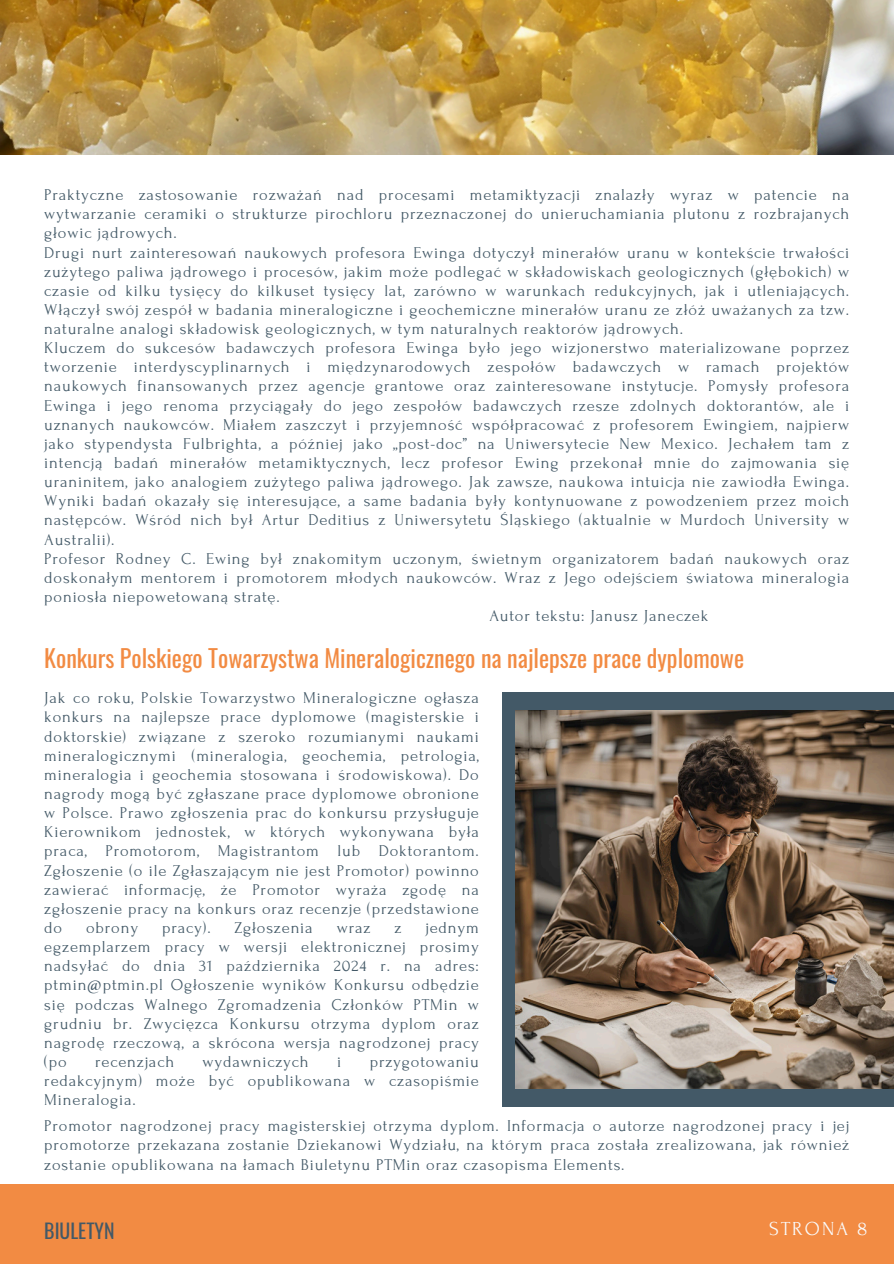
<style>
.page{position:relative;width:894px;height:1264px;background:#fff}
.page>*{position:absolute;margin:0;border:0;box-sizing:border-box;transform-origin:0 0}
.t1{font:24px "Oswald";color:#f28b43}
.t2{font:19.8px "Oswald";color:#435967}
.t3{font:19.8px "Forum";letter-spacing:.1em;color:#fafafa}
.t4{font:16.5px/19.2px "Forum";letter-spacing:.05em;color:#435967;text-align:justify}
</style>
<div class="page">
<img style="left:0;top:0;width:893px;height:154px">
<div style="left:0;top:1184px;width:893px;height:79px;background:#f28b43"></div>
<div style="left:502px;top:692px;width:391px;height:414px;background:#435967"></div>
<img style="left:515px;top:710px;width:378px;height:378px">
<p class="t4" style="left:44px;top:185px;width:806px">Praktyczne zastosowanie rozważań nad procesami metamiktyzacji znalazły wyraz w patencie na wytwarzanie ceramiki o strukturze pirochloru przeznaczonej do unieruchamiania plutonu z rozbrajanych głowic jądrowych.</p>
<p class="t4" style="left:44px;top:243px;width:806px">Drugi nurt zainteresowań naukowych profesora Ewinga dotyczył minerałów uranu w kontekście trwałości zużytego paliwa jądrowego i procesów, jakim może podlegać w składowiskach geologicznych (głębokich) w czasie od kilku tysięcy do kilkuset tysięcy lat, zarówno w warunkach redukcyjnych, jak i utleniających.<br>Włączył swój zespół w badania mineralogiczne i geochemiczne minerałów uranu ze złóż uważanych za tzw. naturalne analogi składowisk geologicznych, w tym naturalnych reaktorów jądrowych.</p>
<p class="t4" style="left:44px;top:338px;width:806px">Kluczem do sukcesów badawczych profesora Ewinga było jego wizjonerstwo materializowane poprzez tworzenie interdyscyplinarnych i międzynarodowych zespołów badawczych w ramach projektów naukowych finansowanych przez agencje grantowe oraz zainteresowane instytucje. Pomysły profesora Ewinga i jego renoma przyciągały do jego zespołów badawczych rzesze zdolnych doktorantów, ale i uznanych naukowców. Miałem zaszczyt i przyjemność współpracować z profesorem Ewingiem, najpierw jako stypendysta Fulbrighta, a później jako „post-doc” na Uniwersytecie New Mexico. Jechałem tam z intencją badań minerałów metamiktycznych, lecz profesor Ewing przekonał mnie do zajmowania się uraninitem, jako analogiem zużytego paliwa jądrowego. Jak zawsze, naukowa intuicja nie zawiodła Ewinga.<br>Wyniki badań okazały się interesujące, a same badania były kontynuowane z powodzeniem przez moich następców. Wśród nich był Artur Deditius z Uniwersytetu Śląskiego (aktualnie w Murdoch University w Australii).</p>
<p class="t4" style="left:44px;top:549px;width:806px">Profesor Rodney C. Ewing był znakomitym uczonym, świetnym organizatorem badań naukowych oraz doskonałym mentorem i promotorem młodych naukowców. Wraz z Jego odejściem światowa mineralogia poniosła niepowetowaną stratę.</p>
<h1 class="t4" style="left:489px;top:606px;width:220px">Autor tekstu: Janusz Janeczek</h1>
<p class="t1" style="left:44px;top:639px;width:701px">Konkurs Polskiego Towarzystwa Mineralogicznego na najlepsze prace dyplomowe</p>
<h2 class="t4" style="left:44px;top:688px;width:436px">Jak co roku, Polskie Towarzystwo Mineralogiczne ogłasza konkurs na najlepsze prace dyplomowe (magisterskie i doktorskie) związane z szeroko rozumianymi naukami mineralogicznymi (mineralogia, geochemia, petrologia, mineralogia i geochemia stosowana i środowiskowa). Do nagrody mogą być zgłaszane prace dyplomowe obronione w Polsce. Prawo zgłoszenia prac do konkursu przysługuje Kierownikom jednostek, w których wykonywana była praca, Promotorom, Magistrantom lub Doktorantom.<br>Zgłoszenie (o ile Zgłaszającym nie jest Promotor) powinno zawierać informację, że Promotor wyraża zgodę na zgłoszenie pracy na konkurs oraz recenzje (przedstawione do</h2>
<h2 class="t4" style="left:86px;top:918px;width:53px">obrony</h2>
<h2 class="t4" style="left:162px;top:918px;width:50px">pracy).</h2>
<h2 class="t4" style="left:234px;top:918px;width:80px">Zgłoszenia</h2>
<h2 class="t4" style="left:336px;top:918px;width:35px">wraz</h2>
<h2 class="t4" style="left:394px;top:918px;width:9px">z</h2>
<h2 class="t4" style="left:44px;top:918px;width:436px;text-indent:381px">jednym egzemplarzem pracy w wersji elektronicznej prosimy nadsyłać do dnia 31 października 2024 r. na adres: ptmin@ptmin.pl Ogłoszenie wyników Konkursu odbędzie się podczas Walnego Zgromadzenia Członków PTMin w grudniu br. Zwycięzca Konkursu otrzyma dyplom oraz nagrodę rzeczową, a skrócona wersja nagrodzonej pracy (po</h2>
<h2 class="t4" style="left:95px;top:1052px;width:80px">recenzjach</h2>
<h2 class="t4" style="left:202px;top:1052px;width:108px">wydawniczych</h2>
<h2 class="t4" style="left:337px;top:1052px;width:6px">i</h2>
<h2 class="t4" style="left:44px;top:1052px;width:436px;text-indent:325px">przygotowaniu redakcyjnym) może być opublikowana w czasopiśmie Mineralogia.</h2>
<h2 class="t4" style="left:44px;top:1116px;width:806px">Promotor nagrodzonej pracy magisterskiej otrzyma dyplom. Informacja o autorze nagrodzonej pracy i jej promotorze przekazana zostanie Dziekanowi Wydziału, na którym praca została zrealizowana, jak również zostanie opublikowana na łamach Biuletynu PTMin oraz czasopisma Elements.</h2>
<p class="t2" style="left:44px;top:1214px;width:72px">BIULETYN</p>
<p class="t3" style="left:769px;top:1218px;width:99px">STRONA 8</p>
</div>
